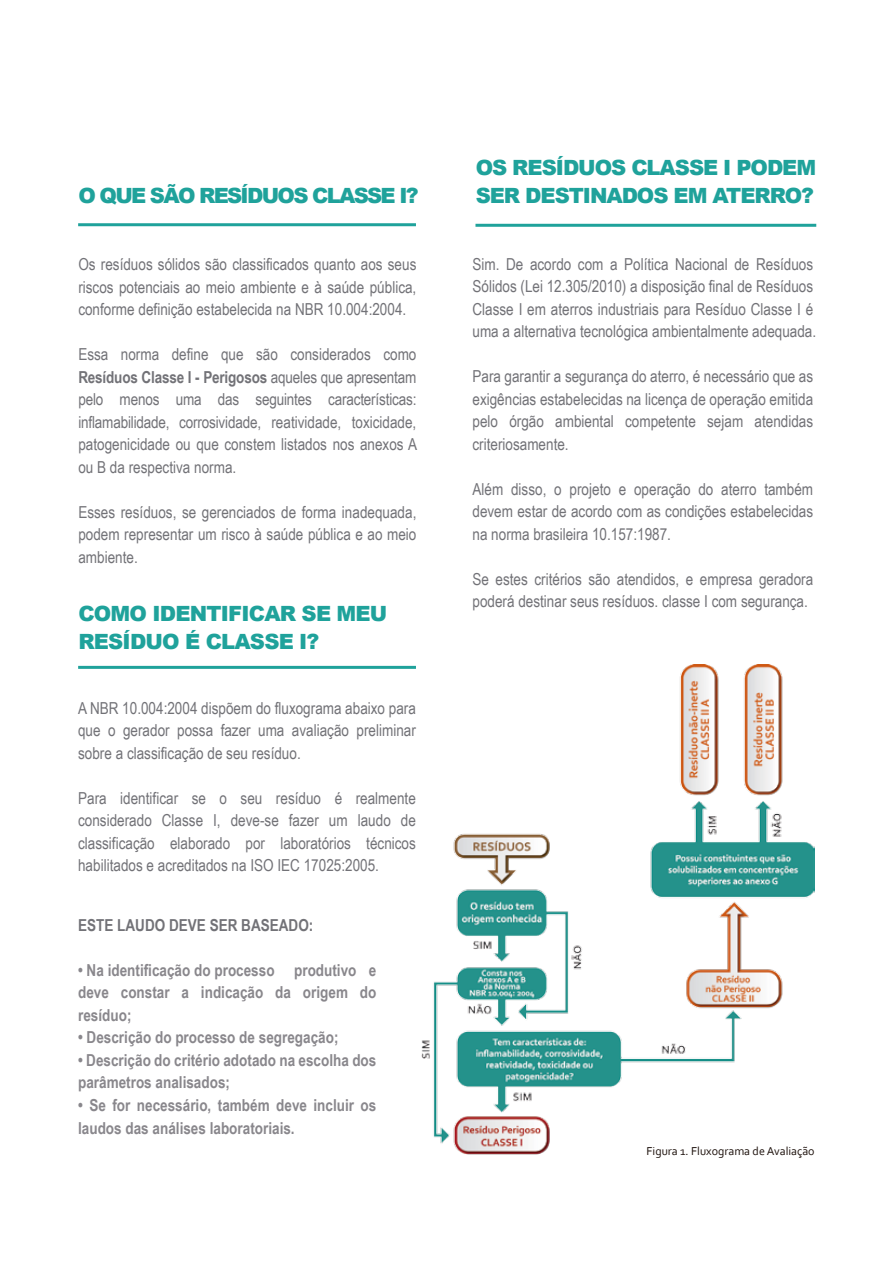
<style>
.page{position:relative;width:893px;height:1263px;background:#fff}
.page>*{position:absolute;margin:0;border:0;box-sizing:border-box;transform-origin:0 0}
.t1{font:900 21px/28.5px "Arial";letter-spacing:-.05em;color:#1fa29b}
.t2{font:900 21px "Arial";letter-spacing:-.08em;color:#1fa29b}
.t3{font:16.5px/22.5px "Arial Narrow";color:#727277;text-align:justify}
.t4{font:700 16.5px/22.5px "Arial Narrow";color:#89878c}
.t5{font:700 16.5px "Arial Narrow";color:#727277}
.t6{font:12px "Corbel";color:#1e120d}
.s1{font-weight:700}
</style>
<div class="page">
<hr style="left:78px;top:666px;width:338px;height:3px;background:#1fa29b">
<hr style="left:78px;top:223px;width:338px;height:3px;background:#1fa29b">
<img style="left:421px;top:664px;width:393px;height:491px">
<hr style="left:475px;top:224px;width:341px;height:3px;background:#1fa29b">
<p class="t2" style="left:78px;top:181px;width:342px">O QUE SÃO RESÍDUOS CLASSE I?</p>
<p class="t3" style="left:78px;top:253px;width:340px">Os resíduos sólidos são classificados quanto aos seus riscos potenciais ao meio ambiente e à saúde pública, conforme definição estabelecida na NBR 10.004:2004.</p>
<p class="t3" style="left:78px;top:343px;width:340px">Essa norma define que são considerados como <span class="s1">Resíduos Classe I - Perigosos</span> aqueles que apresentam pelo menos uma das seguintes características: inflamabilidade, corrosividade, reatividade, toxicidade, patogenicidade ou que constem listados nos anexos A ou B da respectiva norma.</p>
<p class="t3" style="left:78px;top:500px;width:340px">Esses resíduos, se gerenciados de forma inadequada, podem representar um risco à saúde pública e ao meio ambiente.</p>
<p class="t1" style="left:78px;top:598px;width:311px">COMO IDENTIFICAR SE MEU<br>RESÍDUO É CLASSE I?</p>
<p class="t3" style="left:78px;top:696px;width:339px">A NBR 10.004:2004 dispõem do fluxograma abaixo para que o gerador possa fazer uma avaliação preliminar sobre a classificação de seu resíduo.</p>
<p class="t3" style="left:78px;top:786px;width:339px">Para identificar se o seu resíduo é realmente considerado Classe I, deve-se fazer um laudo de classificação elaborado por laboratórios técnicos habilitados e acreditados na ISO IEC 17025:2005.</p>
<p class="t5" style="left:78px;top:913px;width:237px">ESTE LAUDO DEVE SER BASEADO:</p>
<p class="t4" style="left:78px;top:958px;width:300px;text-align:justify">• Na identificação do processo produtivo e deve constar a indicação da origem do resíduo;</p>
<p class="t4" style="left:78px;top:1025px;width:262px">• Descrição do processo de segregação;</p>
<p class="t4" style="left:78px;top:1048px;width:300px">• Descrição do critério adotado na escolha dos parâmetros analisados;</p>
<p class="t4" style="left:78px;top:1093px;width:300px">• Se for necessário, também deve incluir os laudos das análises laboratoriais.</p>
<p class="t1" style="left:476px;top:153px;width:342px">OS RESÍDUOS CLASSE I PODEM<br>SER DESTINADOS EM ATERRO?</p>
<p class="t3" style="left:472px;top:252px;width:345px;text-align:left">Sim. De acordo com a Política Nacional de Resíduos Sólidos (Lei 12.305/2010) a disposição final de Resíduos Classe I em aterros industriais para Resíduo Classe I é uma a alternativa tecnológica ambientalmente adequada.</p>
<p class="t3" style="left:472px;top:364px;width:342px">Para garantir a segurança do aterro, é necessário que as exigências estabelecidas na licença de operação emitida pelo órgão ambiental competente sejam atendidas criteriosamente.</p>
<p class="t3" style="left:472px;top:477px;width:342px">Além disso, o projeto e operação do aterro também devem estar de acordo com as condições estabelecidas na norma brasileira 10.157:1987.</p>
<p class="t3" style="left:472px;top:567px;width:342px">Se estes critérios são atendidos, e empresa geradora poderá destinar seus resíduos. classe I com segurança.</p>
<p class="t6" style="left:646px;top:1143px;width:170px">Figura 1. Fluxograma deAvaliação</p>
</div>
